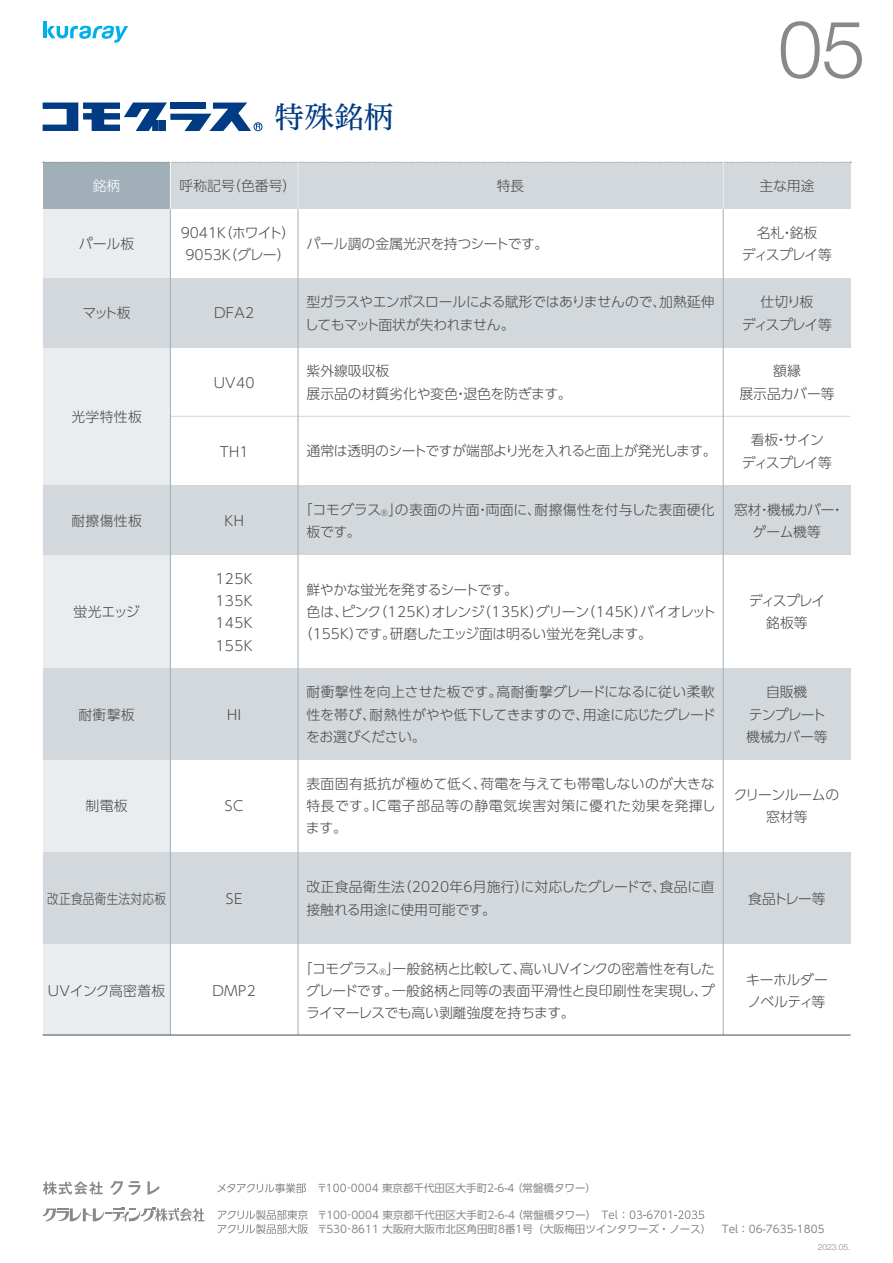
<style>
.page{position:relative;width:893px;height:1263px;background:#fff}
.page>*{position:absolute;margin:0;border:0;box-sizing:border-box;transform-origin:0 0}
.t1{font:300 79.65px "Helvetica Neue";color:#898989}
.t2{font:29.7px "Hiragino UD Serif Std W4";color:#003b83}
.t3{font:300 13.8px/22.4px "UD Shin Go Pro";color:#4c4948;text-align:justify}
.t4{font:300 13.8px/22.4px "UD Shin Go Pro";letter-spacing:-.03em;color:#4c4948;text-align:center}
.t5{font:300 13.8px/22.4px "UD Shin Go Pro";letter-spacing:-.035em;color:#4c4948}
.t6{font:300 13.8px/22.4px "UD Shin Go Pro";letter-spacing:.025em;color:#4c4948}
.t7{font:300 13.8px/22.4px "UD Shin Go Pro";letter-spacing:-.045em;color:#4c4948;text-align:center}
.t8{font:300 13.8px/22.4px "UD Shin Go Pro";letter-spacing:-.02em;color:#4c4948;text-align:center}
.t9{font:300 13.8px/22.4px "UD Shin Go Pro";letter-spacing:-.065em;color:#4c4948;text-align:center}
.t10{font:300 13.8px/22.4px "UD Shin Go Pro";letter-spacing:-.06em;color:#4c4948;text-align:center}
.t11{font:300 13.8px/22.4px "UD Shin Go Pro";letter-spacing:-.08em;color:#4c4948;text-align:center}
.t12{font:300 13.8px "UD Shin Go Pro";letter-spacing:.025em;color:#4c4948;scale:.84 1}
.t13{font:300 13.8px/22.4px "UD Shin Go Pro";letter-spacing:-.075em;color:#4c4948;text-align:center}
.t14{font:300 13.8px "UD Shin Go Pro";color:#fff}
.t15{font:10.5px/14.2px "UD Shin Go Pro";color:#898989}
.t16{font:300 8.55px "Helvetica Neue";letter-spacing:-.01em;color:#898989}
.s1{font-size:8.1px}
</style>
<div class="page">
<div style="left:43px;top:205px;width:127px;height:830px;background:#eaedef"></div>
<div style="left:43px;top:162px;width:127px;height:47px;background:#a0afb8"></div>
<div style="left:170px;top:162px;width:680px;height:47px;background:#d2d8dc"></div>
<div style="left:43px;top:278px;width:807px;height:69px;background:#d2d8dc"></div>
<div style="left:43px;top:485px;width:807px;height:69px;background:#d2d8dc"></div>
<div style="left:43px;top:668px;width:807px;height:92px;background:#d2d8dc"></div>
<div style="left:43px;top:852px;width:807px;height:91px;background:#d2d8dc"></div>
<hr style="left:170px;top:416px;width:681px;height:1px;background:#d2d8dc">
<hr style="left:723px;top:162px;width:1px;height:873px;background:#a0afb8">
<hr style="left:298px;top:162px;width:1px;height:873px;background:#a0afb8">
<hr style="left:170px;top:162px;width:1px;height:873px;background:#a0afb8">
<hr style="left:43px;top:1035px;width:808px;height:1px;background:#4c4948">
<svg style="left:43px;top:162px;width:809px;height:1px"></svg>
<div style="left:254px;top:122px;width:8px;height:9px;border:1px solid #003b83;border-radius:50%"></div>
<svg style="left:43px;top:103px;width:217px;height:28px"></svg>
<hr style="left:43px;top:21px;width:3px;height:17px;background:#00afec">
<svg style="left:47px;top:26px;width:81px;height:17px"></svg>
<hr style="left:298px;top:162px;width:1px;height:47px;background:#fff">
<hr style="left:170px;top:162px;width:1px;height:47px;background:#fff">
<hr style="left:723px;top:162px;width:1px;height:47px;background:#fff">
<svg style="left:43px;top:1207px;width:161px;height:15px"></svg>
<svg style="left:43px;top:1181px;width:60px;height:14px"></svg>
<svg style="left:129px;top:1181px;width:12px;height:14px"></svg>
<svg style="left:110px;top:1181px;width:13px;height:14px"></svg>
<svg style="left:148px;top:1181px;width:12px;height:14px"></svg>
<svg style="left:217px;top:1183px;width:89px;height:10px"></svg>
<svg style="left:601px;top:1210px;width:16px;height:9px"></svg>
<svg style="left:630px;top:1210px;width:74px;height:9px"></svg>
<svg style="left:218px;top:1210px;width:90px;height:24px"></svg>
<h2 class="t2" style="left:275px;top:94px;width:121px">特殊銘柄</h2>
<h1 class="t1" style="left:778px;top:-15px;width:89px">05</h1>
<p class="t14" style="left:93px;top:175px;width:29px">銘柄</p>
<p class="t3" style="left:180px;top:174px;width:118px">呼称記号（色番号）</p>
<p class="t3" style="left:497px;top:174px;width:29px">特長</p>
<p class="t3" style="left:759px;top:174px;width:57px">主な用途</p>
<p class="t3" style="left:79px;top:232px;width:57px">パール板</p>
<p class="t3" style="left:82px;top:301px;width:50px">マット板</p>
<p class="t3" style="left:71px;top:405px;width:72px">光学特性板</p>
<p class="t3" style="left:71px;top:509px;width:72px">耐擦傷性板</p>
<p class="t3" style="left:74px;top:600px;width:68px">蛍光エッジ</p>
<p class="t3" style="left:78px;top:703px;width:58px">耐衝撃板</p>
<p class="t3" style="left:181px;top:221px;width:116px;text-align:center">9041K（ホワイト）<br>9053K（グレー）</p>
<p class="t3" style="left:214px;top:301px;width:42px">DFA2</p>
<p class="t3" style="left:214px;top:371px;width:43px">UV40</p>
<p class="t3" style="left:220px;top:440px;width:30px">TH1</p>
<p class="t3" style="left:224px;top:509px;width:21px">KH</p>
<p class="t3" style="left:215px;top:567px;width:39px">125K 135K 145K 155K</p>
<p class="t3" style="left:227px;top:703px;width:16px">HI</p>
<p class="t3" style="left:86px;top:794px;width:44px">制電板</p>
<p class="t3" style="left:225px;top:794px;width:20px">SC</p>
<p class="t3" style="left:306px;top:232px;width:244px">パール調の金属光沢を持つシートです。</p>
<p class="t5" style="left:305px;top:290px;width:411px">型ガラスやエンボスロールによる賦形ではありませんので、加熱延伸してもマット面状が失われません。</p>
<p class="t3" style="left:307px;top:359px;width:267px">紫外線吸収板<br>展示品の材質劣化や変色・退色を防ぎます。</p>
<p class="t4" style="left:307px;top:439px;width:412px">通常は透明のシートですが端部より光を入れると面上が発光します。</p>
<p class="t6" style="left:306px;top:498px;width:410px;text-indent:-8px">「コモグラス<span class="s1">®</span>」の表面の片面・両面に、耐擦傷性を付与した表面硬化板です。</p>
<p class="t4" style="left:306px;top:578px;width:213px">鮮やかな蛍光を発するシートです。</p>
<p class="t3" style="left:306px;top:600px;width:411px">色は、ピンク（125K）オレンジ（135K）グリーン（145K）バイオレット</p>
<p class="t4" style="left:299px;top:622px;width:355px">（155K）です。研磨したエッジ面は明るい蛍光を発します。</p>
<p class="t3" style="left:306px;top:680px;width:411px">耐衝撃性を向上させた板です。高耐衝撃グレードになるに従い柔軟性を帯び、耐熱性がやや低下してきますので、用途に応じたグレードをお選びください。</p>
<p class="t3" style="left:306px;top:772px;width:411px">表面固有抵抗が極めて低く、荷電を与えても帯電しないのが大きな特長です。IC電子部品等の静電気埃害対策に優れた効果を発揮します。</p>
<p class="t10" style="left:742px;top:221px;width:91px">名札・銘板<br>ディスプレイ等</p>
<p class="t11" style="left:742px;top:290px;width:91px">仕切り板<br>ディスプレイ等</p>
<p class="t3" style="left:739px;top:359px;width:97px;text-align:center">額縁<br>展示品カバー等</p>
<p class="t9" style="left:742px;top:428px;width:91px">看板・サインディスプレイ等</p>
<p class="t8" style="left:734px;top:498px;width:112px">窓材・機械カバー・ゲーム機等</p>
<p class="t13" style="left:749px;top:589px;width:78px">ディスプレイ銘板等</p>
<p class="t7" style="left:746px;top:680px;width:83px">自販機<br>テンプレート機械カバー等</p>
<p class="t4" style="left:734px;top:783px;width:107px">クリーンルームの窓材等</p>
<p class="t3" style="left:306px;top:875px;width:410px">改正食品衛生法（2020年6月施行）に対応したグレードで、食品に直接触れる用途に使用可能です。</p>
<p class="t12" style="left:47px;top:887px;width:143px">改正食品衛生法対応板</p>
<p class="t3" style="left:226px;top:887px;width:18px">SE</p>
<p class="t3" style="left:748px;top:887px;width:79px">食品トレー等</p>
<p class="t3" style="left:48px;top:979px;width:119px">UVインク高密着板</p>
<p class="t3" style="left:212px;top:979px;width:45px">DMP2</p>
<p class="t3" style="left:306px;top:957px;width:410px;text-indent:-7px">「コモグラス<span class="s1">®</span>」一般銘柄と比較して、高いUVインクの密着性を有したグレードです。一般銘柄と同等の表面平滑性と良印刷性を実現し、プライマーレスでも高い剥離強度を持ちます。</p>
<p class="t4" style="left:746px;top:968px;width:83px;text-align:left">キーホルダーノベルティ等</p>
<p class="t15" style="left:317px;top:1181px;width:281px">〒100－0004 東京都千代田区大手町2-6-4（常盤橋タワー）</p>
<p class="t15" style="left:317px;top:1207px;width:509px">〒100－0004 東京都千代田区大手町2-6-4（常盤橋タワー）<br>〒530－8611 大阪府大阪市北区角田町8番1号（大阪梅田ツインタワーズ・ノース）　Tel：06-7635-1805</p>
<p class="t16" style="left:818px;top:1240px;width:34px">2023.05.</p>
</div>
